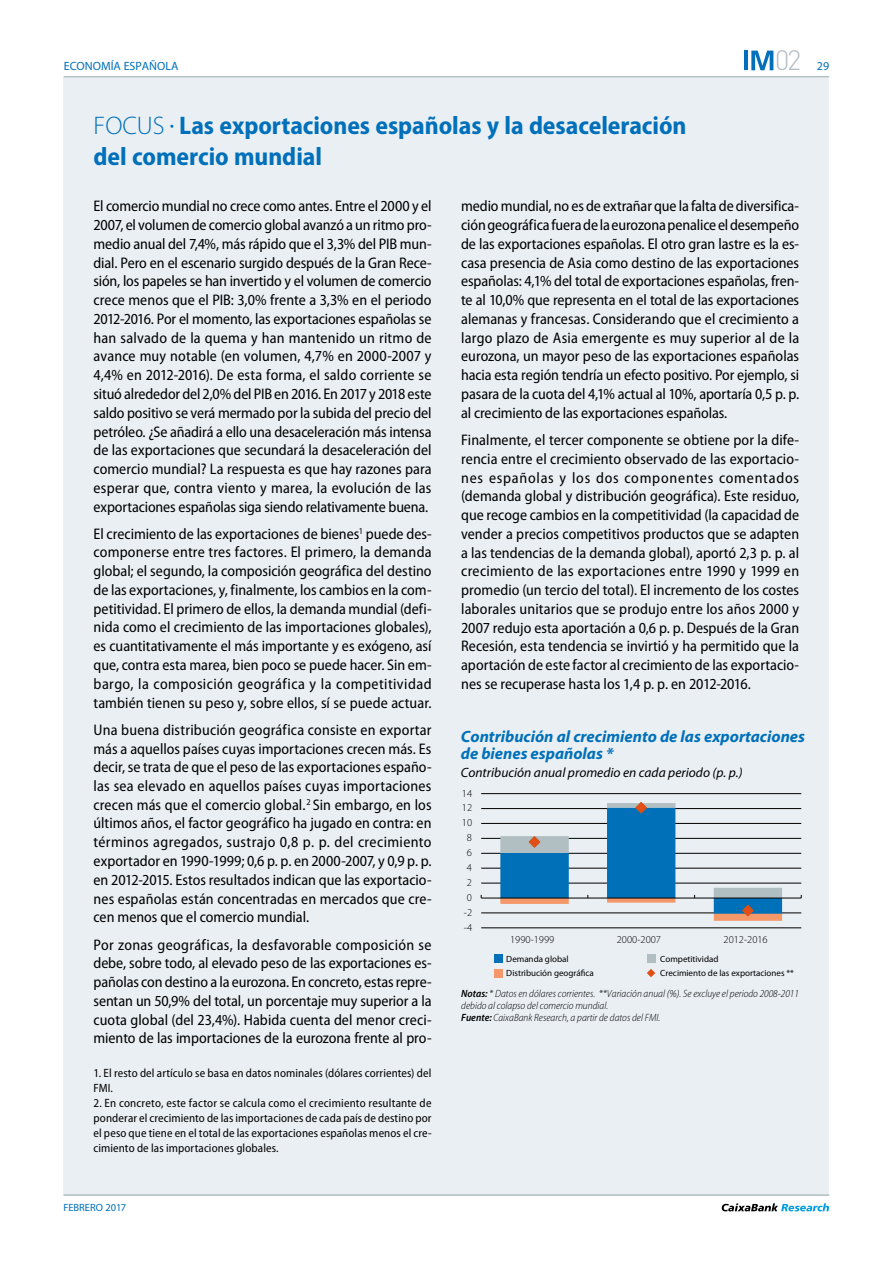
<style>
.page{position:relative;width:893px;height:1263px;background:#fff}
.page>*{position:absolute;margin:0;border:0;box-sizing:border-box;transform-origin:0 0}
.t1{font:300 27.6px "DIN Pro";color:#b2bdc2}
.t2{font:700 semi-condensed 25.5px/30.6px "Myriad Pro";color:#0070ba}
.t3{font:italic 700 16.5px/16.5px "Myriad Pro";color:#0070b9}
.t4{font:semi-condensed 15.3px/18.8px "Myriad Pro";color:#000}
.t5{font:italic 13.5px "Myriad Pro";color:#000}
.t6{font:semi-condensed 12px/15px "Myriad Pro";letter-spacing:.01em;color:#000}
.t7{font:12px "Myriad Pro";color:#0070ba}
.t8{font:italic 300 semi-condensed 10.5px/11.7px "Myriad Pro";color:#000}
.t9{font:300 10.5px "Myriad Pro";color:#000}
.t10{font:10.5px "Myriad Pro";color:#0070ba}
.t11{font:9px "Myriad Pro";color:#000}
.s1{font-weight:300;font-stretch:normal}
.s2{font-weight:600}
</style>
<div class="page">
<div style="left:64px;top:77px;width:765px;height:1118px;background:#e9eff3"></div>
<svg style="left:722px;top:1203px;width:107px;height:8px"></svg>
<svg style="left:751px;top:51px;width:22px;height:19px"></svg>
<hr style="left:744px;top:51px;width:3px;height:19px;background:#0070ba">
<hr style="left:64px;top:76px;width:765px;height:1px;background:#b2bdc2">
<hr style="left:64px;top:1195px;width:765px;height:1px;background:#b2bdc2">
<hr style="left:481px;top:927px;width:320px;height:1px;background:#000">
<hr style="left:481px;top:913px;width:320px;height:1px;background:#000">
<hr style="left:481px;top:883px;width:320px;height:1px;background:#000">
<hr style="left:481px;top:868px;width:320px;height:1px;background:#000">
<hr style="left:481px;top:853px;width:320px;height:1px;background:#000">
<hr style="left:481px;top:838px;width:320px;height:1px;background:#000">
<hr style="left:481px;top:823px;width:320px;height:1px;background:#000">
<hr style="left:481px;top:808px;width:320px;height:1px;background:#000">
<hr style="left:481px;top:793px;width:320px;height:1px;background:#000">
<hr style="left:481px;top:898px;width:320px;height:1px;background:#000">
<svg style="left:500px;top:802px;width:282px;height:119px"></svg>
<div style="left:494px;top:955px;width:8px;height:8px;background:#0070b9"></div>
<div style="left:494px;top:969px;width:8px;height:8px;background:#f49869"></div>
<div style="left:647px;top:955px;width:8px;height:8px;background:#b1bec2"></div>
<svg style="left:647px;top:969px;width:8px;height:8px"></svg>
<h1 class="t1" style="left:775px;top:42px;width:27px">02</h1>
<p class="t7" style="left:64px;top:59px;width:9px">ECONO</p>
<p class="t7" style="left:101px;top:59px;width:30px">MÍA ESPA</p>
<p class="t7" style="left:149px;top:59px;width:16px">ÑOLA</p>
<p class="t7" style="left:817px;top:60px;width:14px">29</p>
<h2 class="t2" style="left:94px;top:110px;width:594px"><span class="s1">FOCUS</span> <sup>•</sup> Las exportaciones españolas y la desaceleración del comercio mundial</h2>
<p class="t4" style="left:94px;top:197px;width:340px;text-align:justify">El comercio mundial no crece como antes. Entre el 2000 y el 2007, el volumen de comercio global avanzó a un ritmo pro&shy;medio anual del 7,4%, más rápido que el 3,3% del PIB mun&shy;dial. Pero en el escenario surgido después de la Gran Rece&shy;sión, los papeles se han invertido y el volumen de comercio crece menos que el PIB: 3,0% frente a 3,3% en el periodo 2012-2016. Por el momento, las exportaciones españolas se han salvado de la quema y han mantenido un ritmo de avance muy notable (en volumen, 4,7% en 2000-2007 y 4,4% en 2012-2016). De esta forma, el saldo corriente se situó alrededor del 2,0% del PIB en 2016. En 2017 y 2018 este saldo positivo se verá mermado por la subida del precio del petróleo. ¿Se añadirá a ello una desaceleración más intensa de las exportaciones que secundará la desaceleración del comercio mundial? La respuesta es que hay razones para esperar que, contra viento y marea, la evolución de las exportaciones españolas siga siendo relativamente buena.</p>
<p class="t4" style="left:94px;top:525px;width:340px">El crecimiento de las exportaciones de bienes<sup>1</sup> puede des&shy;componerse entre tres factores. El primero, la demanda global; el segundo, la composición geográfica del destino de las exportaciones, y, finalmente, los cambios en la com&shy;petitividad. El primero de ellos, la demanda mundial (defi&shy;nida como el crecimiento de las importaciones globales), es cuantitativamente el más importante y es exógeno, así que, contra esta marea, bien poco se puede hacer. Sin em-- bargo, la composición geográfica y la competitividad también tienen su peso y, sobre ellos, sí se puede actuar.</p>
<p class="t4" style="left:94px;top:721px;width:340px">Una buena distribución geográfica consiste en exportar más a aquellos países cuyas importaciones crecen más. Es decir, se trata de que el peso de las exportaciones españo&shy;las sea elevado en aquellos países cuyas importaciones crecen más que el comercio global.<sup>2</sup> Sin embargo, en los últimos años, el factor geográfico ha jugado en contra: en términos agregados, sustrajo 0,8 p. p. del crecimiento exportador en 1990-1999; 0,6 p. p. en 2000-2007, y 0,9 p. p. en 2012-2015. Estos resultados indican que las exportacio&shy;nes españolas están concentradas en mercados que cre-- cen menos que el comercio mundial.</p>
<p class="t4" style="left:94px;top:935px;width:340px">Por zonas geográficas, la desfavorable composición se debe, sobre todo, al elevado peso de las exportaciones es-- pañolas con destino a la eurozona. En concreto, estas repre&shy;sentan un 50,9% del total, un porcentaje muy superior a la cuota global (del 23,4%). Habida cuenta del menor creci&shy;miento de las importaciones de la eurozona frente al pro-</p>
<p class="t4" style="left:461px;top:197px;width:340px">medio mundial, no es de extrañar que la falta de diversifica&shy;ción geográfica fuera de la eurozona penalice el desempeño de las exportaciones españolas. El otro gran lastre es la es-- casa presencia de Asia como destino de las exportaciones españolas: 4,1% del total de exportaciones españolas, fren&shy;te al 10,0% que representa en el total de las exportaciones alemanas y francesas. Considerando que el crecimiento a largo plazo de Asia emergente es muy superior al de la eurozona, un mayor peso de las exportaciones españolas hacia esta región tendría un efecto positivo. Por ejemplo, si pasara de la cuota del 4,1% actual al 10%, aportaría 0,5 p. p. al crecimiento de las exportaciones españolas.</p>
<p class="t4" style="left:461px;top:431px;width:340px;text-align:justify">Finalmente, el tercer componente se obtiene por la dife&shy;rencia entre el crecimiento observado de las exportacio&shy;nes españolas y los dos componentes comentados (demanda global y distribución geográfica). Este residuo, que recoge cambios en la competitividad (la capacidad de vender a precios competitivos productos que se adapten a las tendencias de la demanda global), aportó 2,3 p. p. al crecimiento de las exportaciones entre 1990 y 1999 en promedio (un tercio del total). El incremento de los costes laborales unitarios que se produjo entre los años 2000 y 2007 redujo esta aportación a 0,6 p. p. Después de la Gran Recesión, esta tendencia se invirtió y ha permitido que la aportación de este factor al crecimiento de las exportacio&shy;nes se recuperase hasta los 1,4 p. p. en 2012-2016.</p>
<p class="t3" style="left:461px;top:729px;width:346px">Contribución al crecimiento de las exportaciones de bienes españolas *</p>
<p class="t5" style="left:461px;top:764px;width:283px">Contribución anual promedio en cada periodo (p. p.)</p>
<p class="t9" style="left:462px;top:787px;width:12px">14</p>
<p class="t9" style="left:462px;top:802px;width:12px">12</p>
<p class="t9" style="left:462px;top:817px;width:12px">10</p>
<p class="t9" style="left:467px;top:832px;width:7px">8</p>
<p class="t9" style="left:467px;top:847px;width:7px">6</p>
<p class="t9" style="left:467px;top:862px;width:7px">4</p>
<p class="t9" style="left:467px;top:877px;width:7px">2</p>
<p class="t9" style="left:467px;top:892px;width:7px">0</p>
<p class="t9" style="left:464px;top:906px;width:10px">-2</p>
<p class="t9" style="left:464px;top:921px;width:10px">-4</p>
<p class="t9" style="left:510px;top:934px;width:46px">1990-1999</p>
<p class="t9" style="left:617px;top:934px;width:46px">2000-2007</p>
<p class="t9" style="left:723px;top:934px;width:46px">2012-2016</p>
<p class="t11" style="left:506px;top:954px;width:64px">Demanda global</p>
<p class="t11" style="left:660px;top:954px;width:60px">Competitividad</p>
<p class="t11" style="left:506px;top:968px;width:89px">Distribución geográfica</p>
<p class="t11" style="left:660px;top:968px;width:135px">Crecimiento de las exportaciones **</p>
<p class="t8" style="left:461px;top:988px;width:339px"><span class="s2">Notas:</span> * Datos en dólares corrientes. **Variación anual (%). Se excluye el periodo 2008-2011 debido al colapso del comercio mundial.<br><span class="s2">Fuente:</span> CaixaBank Research, a partir de datos del FMI.</p>
<p class="t6" style="left:94px;top:1066px;width:339px">1. El resto del artículo se basa en datos nominales (dólares corrientes) del<br>FMI.</p>
<p class="t6" style="left:94px;top:1096px;width:340px;text-align:justify">2. En concreto, este factor se calcula como el crecimiento resultante de ponderar el crecimiento de las importaciones de cada país de destino por el peso que tiene en el total de las exportaciones españolas menos el cre&shy;cimiento de las importaciones globales.</p>
<p class="t10" style="left:63px;top:1202px;width:12px">FEBRERO</p>
<p class="t10" style="left:105px;top:1202px;width:22px">2017</p>
</div>
